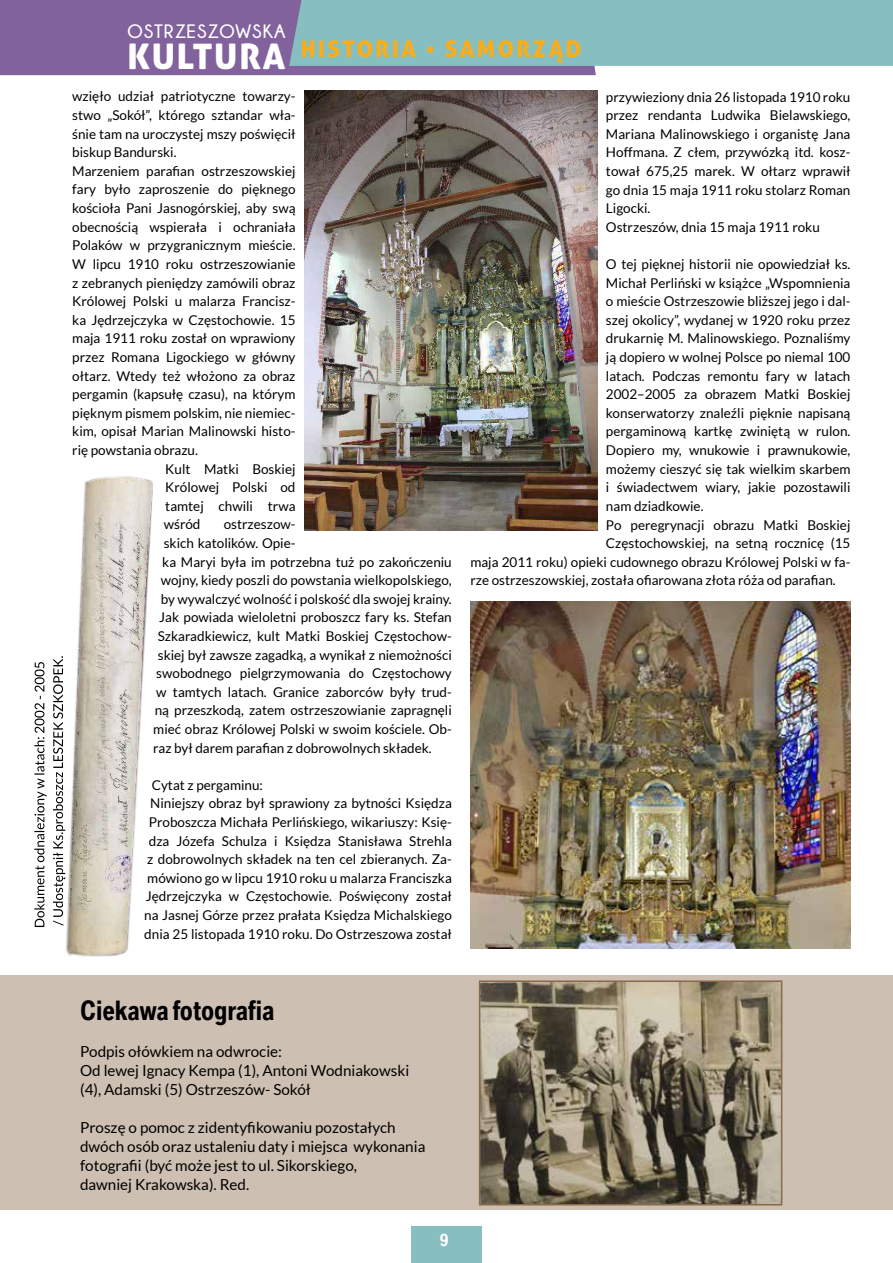
<style>
.page{position:relative;width:893px;height:1263px;background:#fff}
.page>*{position:absolute;margin:0;border:0;box-sizing:border-box;transform-origin:0 0}
.t1{font:300 condensed 25.95px "BMW Type";color:#000}
.t2{font:22.8px "Aller Display";letter-spacing:.11em;color:#fbad18}
.t3{font:700 19.35px "Champagne&Limousines";letter-spacing:.045em;color:#fff}
.t4{font:300 condensed 16.5px "BMW Type";color:#fff}
.t5{font:15.3px/18.9px "Lato";color:#000}
.t6{font:13.5px/18.6px "Lato";color:#000}
.s1{font-size:35.25px;color:#fff}
.s2{font-family:"Bienvenue"}
</style>
<div class="page">
<svg style="left:0;top:0;width:893px;height:75px;background:#899eb5"></svg>
<div style="left:0;top:975px;width:893px;height:235px;background:#cdbfb2"></div>
<img style="left:470px;top:601px;width:380px;height:347px">
<img style="left:304px;top:91px;width:293px;height:440px">
<img style="left:482px;top:983px;width:297px;height:219px">
<div style="left:479px;top:980px;width:303px;height:225px;border:2px solid #8b6a4c"></div>
<img style="left:65px;top:476px;width:88px;height:481px">
<div style="left:411px;top:1226px;width:71px;height:37px;background:#87bfc0"></div>
<svg style="left:53px;top:656px;width:12px;height:270px"></svg>
<svg style="left:34px;top:662px;width:13px;height:265px"></svg>
<h3 class="t3" style="left:128px;top:21px;width:159px">OSTRZESZOWSKA</h3>
<h2 class="t2" style="left:128px;top:35px;width:455px"><span class="s1">KULTURA</span> HISTORIA <span class="s2">•</span> SAMORZĄD</h2>
<p class="t6" style="left:72px;top:87px;width:225px">wzięło udział patriotyczne towarzy-</p>
<p class="t6" style="left:72px;top:106px;width:225px">stwo „Sokół”, którego sztandar wła-</p>
<p class="t6" style="left:72px;top:124px;width:225px">śnie tam na uroczystej mszy poświęcił</p>
<p class="t6" style="left:72px;top:143px;width:106px">biskup Bandurski.</p>
<p class="t6" style="left:72px;top:162px;width:225px">Marzeniem parafian ostrzeszowskiej</p>
<p class="t6" style="left:72px;top:180px;width:225px">fary było zaproszenie do pięknego</p>
<p class="t6" style="left:72px;top:199px;width:225px">kościoła Pani Jasnogórskiej, aby swą</p>
<p class="t6" style="left:72px;top:217px;width:225px">obecnością wspierała i ochraniała</p>
<p class="t6" style="left:72px;top:236px;width:225px">Polaków w przygranicznym mieście.</p>
<p class="t6" style="left:72px;top:255px;width:225px">W lipcu 1910 roku ostrzeszowianie</p>
<p class="t6" style="left:72px;top:273px;width:225px">z zebranych pieniędzy zamówili obraz</p>
<p class="t6" style="left:72px;top:292px;width:225px">Królowej Polski u malarza Francisz-</p>
<p class="t6" style="left:72px;top:310px;width:225px">ka Jędrzejczyka w Częstochowie. 15</p>
<p class="t6" style="left:72px;top:329px;width:225px">maja 1911 roku został on wprawiony</p>
<p class="t6" style="left:72px;top:348px;width:225px">przez Romana Ligockiego w główny</p>
<p class="t6" style="left:72px;top:366px;width:225px">ołtarz. Wtedy też włożono za obraz</p>
<p class="t6" style="left:72px;top:385px;width:225px">pergamin (kapsułę czasu), na którym</p>
<p class="t6" style="left:72px;top:403px;width:225px">pięknym pismem polskim, nie niemiec-</p>
<p class="t6" style="left:72px;top:422px;width:225px">kim, opisał Marian Malinowski histo-</p>
<p class="t6" style="left:72px;top:441px;width:127px">rię powstania obrazu.</p>
<p class="t6" style="left:165px;top:459px;width:132px">Kult Matki Boskiej</p>
<p class="t6" style="left:165px;top:478px;width:132px">Królowej Polski od</p>
<p class="t6" style="left:165px;top:496px;width:132px">tamtej chwili trwa</p>
<p class="t6" style="left:164px;top:515px;width:38px">wśród</p>
<p class="t6" style="left:224px;top:515px;width:73px">ostrzeszow-</p>
<p class="t6" style="left:164px;top:534px;width:133px">skich katolików. Opie-</p>
<p class="t6" style="left:162px;top:552px;width:291px">ka Maryi była im potrzebna tuż po zakończeniu</p>
<p class="t6" style="left:161px;top:571px;width:293px">wojny, kiedy poszli do powstania wielkopolskiego,</p>
<p class="t6" style="left:161px;top:589px;width:293px">by wywalczyć wolność i polskość dla swojej krainy.</p>
<p class="t6" style="left:159px;top:608px;width:294px">Jak powiada wieloletni proboszcz fary ks. Stefan</p>
<p class="t6" style="left:158px;top:627px;width:296px">Szkaradkiewicz, kult Matki Boskiej Częstochow-</p>
<p class="t6" style="left:158px;top:645px;width:296px">skiej był zawsze zagadką, a wynikał z niemożności</p>
<p class="t6" style="left:156px;top:664px;width:297px">swobodnego pielgrzymowania do Częstochowy</p>
<p class="t6" style="left:156px;top:682px;width:297px">w tamtych latach. Granice zaborców były trud-</p>
<p class="t6" style="left:155px;top:701px;width:299px">ną przeszkodą, zatem ostrzeszowianie zapragnęli</p>
<p class="t6" style="left:153px;top:720px;width:300px">mieć obraz Królowej Polski w swoim kościele. Ob-</p>
<p class="t6" style="left:153px;top:738px;width:280px">raz był darem parafian z dobrowolnych składek.</p>
<p class="t6" style="left:152px;top:775px;width:113px">Cytat z pergaminu:</p>
<p class="t6" style="left:150px;top:794px;width:303px">Niniejszy obraz był sprawiony za bytności Księdza</p>
<p class="t6" style="left:149px;top:813px;width:305px">Proboszcza Michała Perlińskiego, wikariuszy: Księ-</p>
<p class="t6" style="left:149px;top:831px;width:305px">dza Józefa Schulza i Księdza Stanisława Strehla</p>
<p class="t6" style="left:147px;top:850px;width:306px">z dobrowolnych składek na ten cel zbieranych. Za-</p>
<p class="t6" style="left:147px;top:868px;width:306px">mówiono go w lipcu 1910 roku u malarza Franciszka</p>
<p class="t6" style="left:146px;top:887px;width:308px">Jędrzejczyka w Częstochowie. Poświęcony został</p>
<p class="t6" style="left:144px;top:906px;width:309px">na Jasnej Górze przez prałata Księdza Michalskiego</p>
<p class="t6" style="left:144px;top:924px;width:309px">dnia 25 listopada 1910 roku. Do Ostrzeszowa został</p>
<p class="t6" style="left:606px;top:87px;width:246px">przywieziony dnia 26 listopada 1910 roku przez rendanta Ludwika Bielawskiego, Mariana Malinowskiego i organistę Jana Hoffmana. Z cłem, przywózką itd. kosz&shy;tował 675,25 marek. W ołtarz wprawił go dnia 15 maja 1911 roku stolarz Roman Ligocki.<br>Ostrzeszów, dnia 15 maja 1911 roku</p>
<p class="t6" style="left:606px;top:255px;width:246px">O tej pięknej historii nie opowiedział ks.</p>
<p class="t6" style="left:606px;top:273px;width:246px">Michał Perliński w książce „Wspomnienia</p>
<p class="t6" style="left:606px;top:292px;width:246px">o mieście Ostrzeszowie bliższej jego i dal-</p>
<p class="t6" style="left:606px;top:311px;width:246px">szej okolicy”, wydanej w 1920 roku przez</p>
<p class="t6" style="left:606px;top:329px;width:246px">drukarnię M. Malinowskiego. Poznaliśmy</p>
<p class="t6" style="left:606px;top:348px;width:246px">ją dopiero w wolnej Polsce po niemal 100</p>
<p class="t6" style="left:606px;top:366px;width:246px">latach. Podczas remontu fary w latach</p>
<p class="t6" style="left:606px;top:385px;width:246px">2002–2005 za obrazem Matki Boskiej</p>
<p class="t6" style="left:606px;top:404px;width:246px">konserwatorzy znaleźli pięknie napisaną</p>
<p class="t6" style="left:606px;top:422px;width:246px">pergaminową kartkę zwiniętą w rulon.</p>
<p class="t6" style="left:606px;top:441px;width:246px">Dopiero my, wnukowie i prawnukowie,</p>
<p class="t6" style="left:606px;top:459px;width:246px">możemy cieszyć się tak wielkim skarbem</p>
<p class="t6" style="left:606px;top:478px;width:246px">i świadectwem wiary, jakie pozostawili</p>
<p class="t6" style="left:606px;top:497px;width:99px">nam dziadkowie.</p>
<p class="t6" style="left:606px;top:515px;width:246px">Po peregrynacji obrazu Matki Boskiej</p>
<p class="t6" style="left:606px;top:534px;width:246px">Częstochowskiej, na setną rocznicę (15</p>
<p class="t6" style="left:470px;top:552px;width:382px">maja 2011 roku) opieki cudownego obrazu Królowej Polski w fa-</p>
<p class="t6" style="left:470px;top:571px;width:367px">rze ostrzeszowskiej, została ofiarowana złota róża od parafian.</p>
<h1 class="t1" style="left:80px;top:993px;width:196px">Ciekawa fotografia</h1>
<p class="t5" style="left:80px;top:1042px;width:331px">Podpis ołówkiem na odwrocie:<br>Od lewej Ignacy Kempa (1), Antoni Wodniakowski (4), Adamski (5) Ostrzeszów- Sokół</p>
<p class="t5" style="left:80px;top:1118px;width:347px">Proszę o pomoc z zidentyfikowaniu pozostałych dwóch osób oraz ustaleniu daty i miejsca wykonania fotografii (być może jest to ul. Sikorskiego,<br>dawniej Krakowska). Red.</p>
<p class="t4" style="left:440px;top:1229px;width:10px">9</p>
</div>
